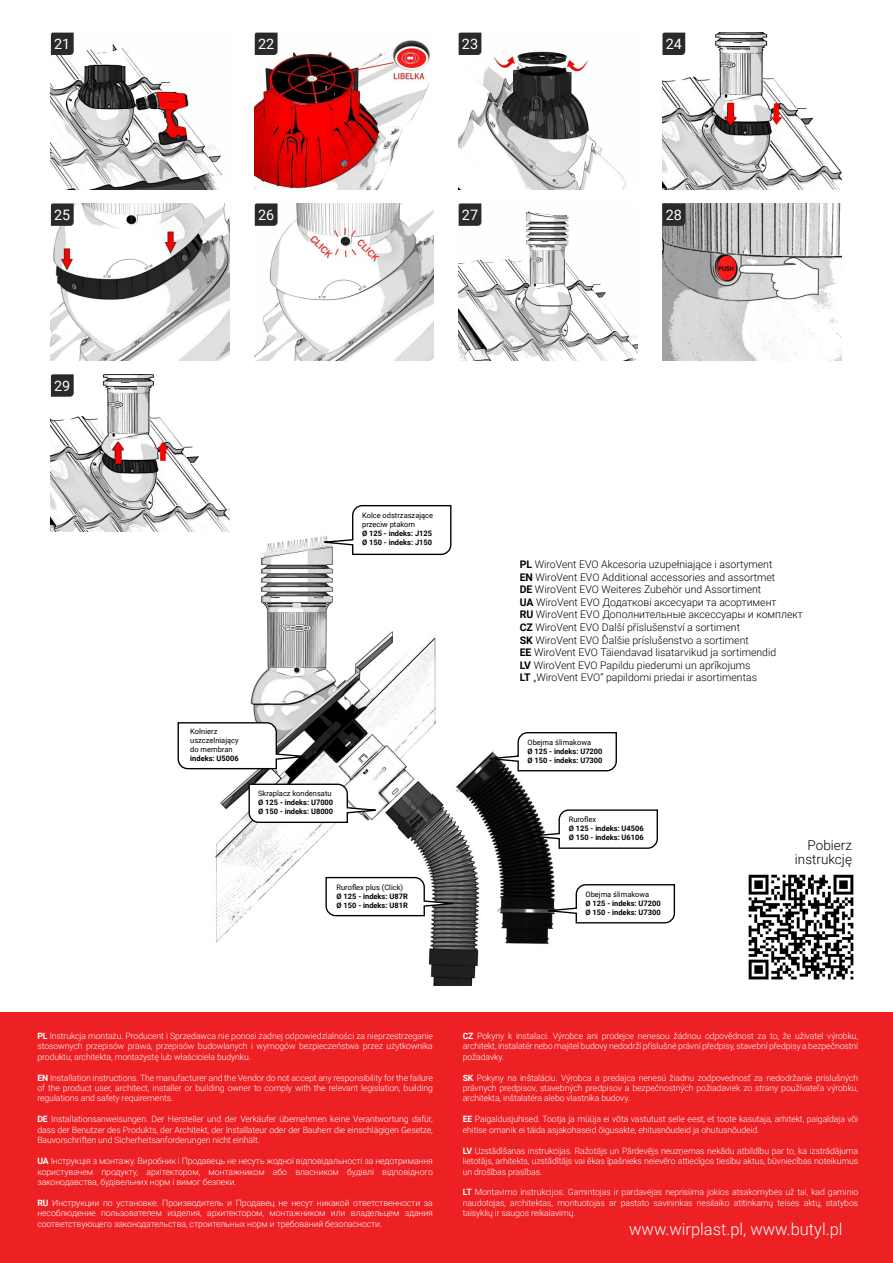
<style>
.page{position:relative;width:893px;height:1263px;background:#fff}
.page>*{position:absolute;margin:0;border:0;box-sizing:border-box;transform-origin:0 0}
.t1{font:300 16.5px "Roboto";color:#fff}
.t2{font:14.4px "Roboto";color:#fff}
.t3{font:300 13.5px/13.5px "Roboto";color:#000;text-align:right}
.t4{font:300 10.5px/12.6px "Roboto";color:#000}
.t5{font:300 8.7px/10.5px "Roboto";letter-spacing:-.01em;color:#fff;text-align:justify}
.t6{font:700 7.5px/9px "Roboto";color:#000}
.t7{font:7.5px/9px "Roboto";color:#000}
.s1{font-weight:700}
</style>
<div class="page">
<img style="left:215px;top:531px;width:340px;height:454px">
<svg style="left:325px;top:876px;width:143px;height:41px"></svg>
<svg style="left:475px;top:731px;width:142px;height:41px"></svg>
<svg style="left:533px;top:883px;width:143px;height:41px"></svg>
<svg style="left:516px;top:809px;width:142px;height:40px"></svg>
<svg style="left:309px;top:505px;width:143px;height:51px"></svg>
<svg style="left:177px;top:721px;width:143px;height:49px"></svg>
<svg style="left:248px;top:783px;width:143px;height:41px"></svg>
<div style="left:0;top:1012px;width:893px;height:251px;background:#ed2024"></div>
<img style="left:51px;top:43px;width:171px;height:147px">
<img style="left:51px;top:203px;width:179px;height:157px">
<img style="left:51px;top:374px;width:179px;height:157px">
<img style="left:255px;top:40px;width:175px;height:150px">
<img style="left:255px;top:203px;width:179px;height:157px">
<img style="left:459px;top:33px;width:167px;height:157px">
<img style="left:459px;top:203px;width:179px;height:157px">
<img style="left:662px;top:33px;width:179px;height:157px">
<img style="left:662px;top:203px;width:179px;height:157px">
<svg style="left:51px;top:33px;width:23px;height:22px"></svg>
<svg style="left:51px;top:203px;width:23px;height:23px"></svg>
<svg style="left:51px;top:374px;width:23px;height:23px"></svg>
<svg style="left:255px;top:33px;width:23px;height:22px"></svg>
<svg style="left:255px;top:203px;width:23px;height:23px"></svg>
<svg style="left:459px;top:33px;width:22px;height:22px"></svg>
<svg style="left:459px;top:203px;width:22px;height:23px"></svg>
<svg style="left:662px;top:33px;width:23px;height:22px"></svg>
<svg style="left:662px;top:203px;width:23px;height:23px"></svg>
<img style="left:748px;top:874px;width:106px;height:106px">
<h2 class="t2" style="left:54px;top:34px;width:18px">21</h2>
<h2 class="t2" style="left:54px;top:205px;width:18px">25</h2>
<h2 class="t2" style="left:258px;top:34px;width:18px">22</h2>
<h2 class="t2" style="left:258px;top:205px;width:18px">26</h2>
<h2 class="t2" style="left:462px;top:34px;width:18px">23</h2>
<h2 class="t2" style="left:462px;top:205px;width:18px">27</h2>
<h2 class="t2" style="left:666px;top:34px;width:18px">24</h2>
<h2 class="t2" style="left:666px;top:205px;width:18px">28</h2>
<h2 class="t2" style="left:54px;top:376px;width:18px">29</h2>
<p class="t7" style="left:362px;top:511px;width:73px">Kolce odstrzaszające przeciw ptakom</p>
<p class="t6" style="left:362px;top:529px;width:72px">Ø 125 - indeks: J125<br>Ø 150 - indeks: J150</p>
<p class="t7" style="left:190px;top:726px;width:50px">Kołnierz uszczelniający do membran</p>
<p class="t6" style="left:190px;top:753px;width:50px">indeks: U5006</p>
<p class="t7" style="left:258px;top:788px;width:75px">Skraplacz kondensatu</p>
<p class="t6" style="left:258px;top:797px;width:77px">Ø 125 - indeks: U7000<br>Ø 150 - indeks: U8000</p>
<p class="t7" style="left:337px;top:883px;width:68px">Ruroflex plus (Click)</p>
<p class="t6" style="left:337px;top:892px;width:73px">Ø 125 - indeks: U87R<br>Ø 150 - indeks: U81R</p>
<p class="t4" style="left:520px;top:558px;width:285px"><span class="s1">PL</span> WiroVent EVO Akcesoria uzupełniające i asortyment<br><span class="s1">EN</span> WiroVent EVO Additional accessories and assortmet<br><span class="s1">DE</span> WiroVent EVO Weiteres Zubehör und Assortiment<br><span class="s1">UA</span> WiroVent EVO Додаткові аксесуари та асортимент<br><span class="s1">RU</span> WiroVent EVO Дополнительные аксессуары и комплект <span class="s1">CZ</span> WiroVent EVO Další příslušenství a sortiment<br><span class="s1">SK</span> WiroVent EVO Ďalšie príslušenstvo a sortiment<br><span class="s1">EE</span> WiroVent EVO Täiendavad lisatarvikud ja sortimendid<br><span class="s1">LV</span> WiroVent EVO Papildu piederumi un aprīkojums<br><span class="s1">LT</span> „WiroVent EVO“ papildomi priedai ir asortimentas</p>
<p class="t7" style="left:527px;top:737px;width:65px">Obejma ślimakowa</p>
<p class="t6" style="left:527px;top:746px;width:77px">Ø 125 - indeks: U7200<br>Ø 150 - indeks: U7300</p>
<p class="t7" style="left:569px;top:814px;width:29px">Ruroflex</p>
<p class="t6" style="left:569px;top:823px;width:77px">Ø 125 - indeks: U4506<br>Ø 150 - indeks: U6106</p>
<p class="t7" style="left:586px;top:889px;width:65px">Obejma ślimakowa</p>
<p class="t6" style="left:586px;top:898px;width:77px">Ø 125 - indeks: U7200<br>Ø 150 - indeks: U7300</p>
<h3 class="t3" style="left:795px;top:838px;width:59px">Pobierz instrukcję</h3>
<p class="t5" style="left:37px;top:1030px;width:397px"><span class="s1">PL</span> Instrukcja montażu. Producent i Sprzedawca nie ponosi żadnej odpowiedzialności za nieprzestrzeganie stosownych przepisów prawa, przepisów budowlanych i wymogów bezpieczeństwa przez użytkownika produktu, architekta, montażystę lub właściciela budynku.</p>
<p class="t5" style="left:37px;top:1072px;width:397px"><span class="s1">EN</span> Installation instructions. The manufacturer and the Vendor do not accept any responsibility for the failure of the product user, architect, installer or building owner to comply with the relevant legislation, building regulations and safety requirements.</p>
<p class="t5" style="left:37px;top:1114px;width:397px"><span class="s1">DE</span> Installationsanweisungen. Der Hersteller und der Verkäufer übernehmen keine Verantwortung dafür, dass der Benutzer des Produkts, der Architekt, der Installateur oder der Bauherr die einschlägigen Gesetze, Bauvorschriften und Sicherheitsanforderungen nicht einhält.</p>
<p class="t5" style="left:37px;top:1155px;width:397px"><span class="s1">UA</span> Інструкція з монтажу. Виробник і Продавець не несуть жодної відповідальності за недотримання користувачем продукту, архітектором, монтажником або власником будівлі відповідного законодавства, будівельних норм і вимог безпеки.</p>
<p class="t5" style="left:37px;top:1197px;width:397px"><span class="s1">RU</span> Инструкции по установке. Производитель и Продавец не несут никакой ответственности за несоблюдение пользователем изделия, архитектором, монтажником или владельцем здания соответствующего законодательства, строительных норм и требований безопасности.</p>
<p class="t5" style="left:463px;top:1030px;width:397px"><span class="s1">CZ</span> Pokyny k instalaci. Výrobce ani prodejce nenesou žádnou odpovědnost za to, že uživatel výrobku, architekt, instalatér nebo majitel budovy nedodrží příslušné právní předpisy, stavební předpisy a bezpečnostní požadavky.</p>
<p class="t5" style="left:463px;top:1072px;width:397px"><span class="s1">SK</span> Pokyny na inštaláciu. Výrobca a predajca nenesú žiadnu zodpovednosť za nedodržanie príslušných právnych predpisov, stavebných predpisov a bezpečnostných požiadaviek zo strany používateľa výrobku, architekta, inštalatéra alebo vlastníka budovy.</p>
<p class="t5" style="left:463px;top:1114px;width:397px"><span class="s1">EE</span> Paigaldusjuhised. Tootja ja müüja ei võta vastutust selle eest, et toote kasutaja, arhitekt, paigaldaja või ehitise omanik ei täida asjakohaseid õigusakte, ehitusnõudeid ja ohutusnõudeid.</p>
<p class="t5" style="left:463px;top:1145px;width:397px"><span class="s1">LV</span> Uzstādīšanas instrukcijas. Ražotājs un Pārdevējs neuzņemas nekādu atbildību par to, ka izstrādājuma lietotājs, arhitekts, uzstādītājs vai ēkas īpašnieks neievēro attiecīgos tiesību aktus, būvniecības noteikumus un drošības prasības.</p>
<p class="t5" style="left:463px;top:1187px;width:397px"><span class="s1">LT</span> Montavimo instrukcijos. Gamintojas ir pardavėjas neprisiima jokios atsakomybės už tai, kad gaminio naudotojas, architektas, montuotojas ar pastato savininkas nesilaiko atitinkamų teisės aktų, statybos taisyklių ir saugos reikalavimų.</p>
<h1 class="t1" style="left:629px;top:1218px;width:215px">www.wirplast.pl, www.butyl.pl</h1>
</div>
